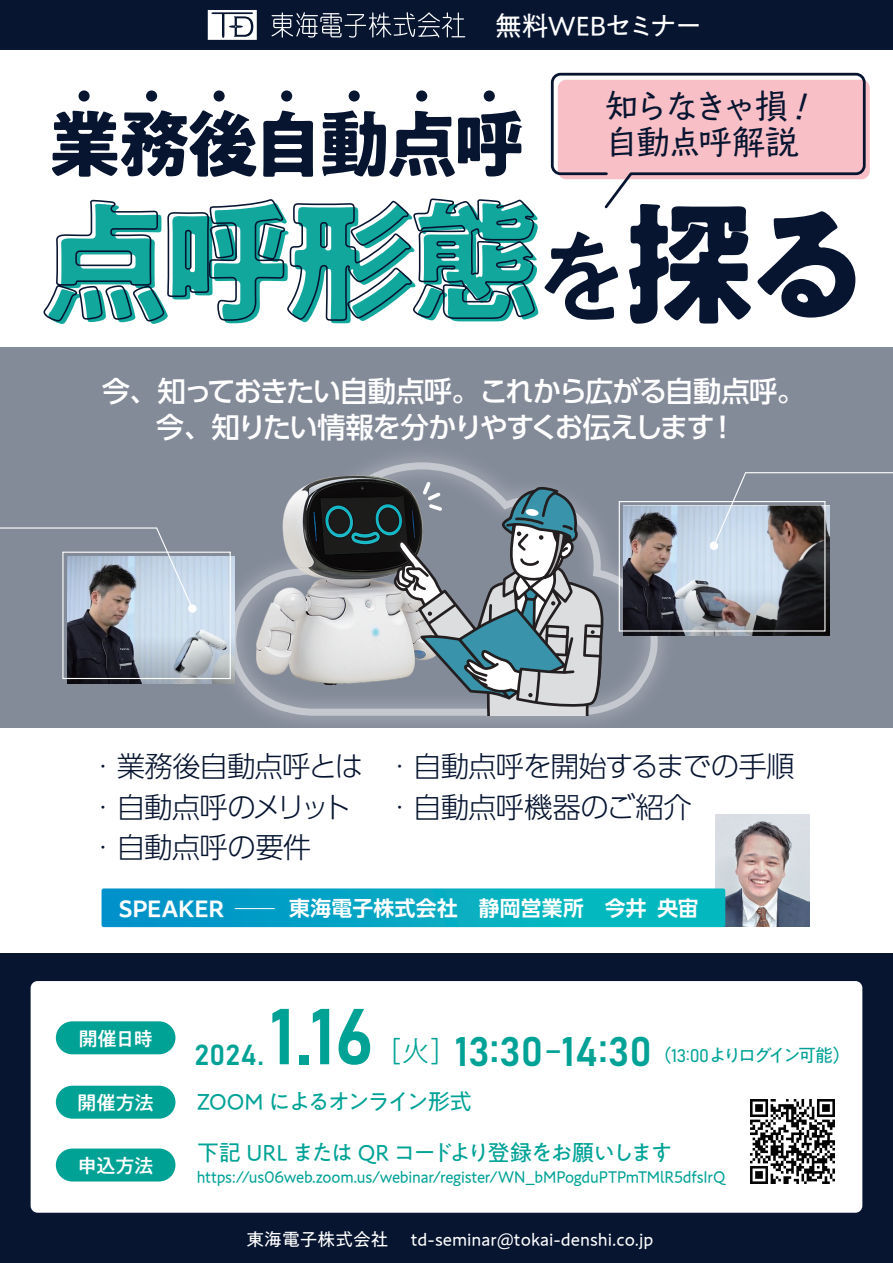
<style>
.page{position:relative;width:893px;height:1263px;background:#fff}
.page>*{position:absolute;margin:0;border:0;box-sizing:border-box;transform-origin:0 0}
.t1{font:700 132.15px "PA1 Gothic Std";letter-spacing:-.07em;color:#12a79d}
.t2{font:78px "Bahnschrift";color:#00a296}
.t3{font:700 72.6px "PA1 Gothic Std";letter-spacing:-.07em;color:#071531}
.t4{font:40.8px "Bahnschrift";letter-spacing:-.005em;color:#00a296}
.t5{font:34.5px "TBC Go Std";letter-spacing:-.1em;color:#071531}
.t6{font:28.65px "Bahnschrift";color:#00a296}
.t7{font:300 28.5px/40.5px "PUD Shin Go Pr 6 N";letter-spacing:-.035em;color:#071531}
.t8{font:500 28.5px/36px "PUD Shin Go Pr 6 N";letter-spacing:-.065em;color:#fff;text-align:center}
.t9{font:27px "PA1 Gothic Std";letter-spacing:-.055em;color:#fff}
.t10{font:22.5px "PA1 Gothic Std";letter-spacing:-.1em;color:#00a296}
.t11{font:700 20.7px "PUD Shin Go Pr 6 N De";letter-spacing:.01em;color:#fff}
.t12{font:500 19.5px "PA1 Gothic Std";letter-spacing:-.02em;color:#fff}
.t13{font:18px "PA1 Gothic Std";letter-spacing:-.16em;color:#00a296}
.t14{font:17.7px "PA1 Gothic Std";color:#fff}
.t15{font:16.5px "PA1 Gothic Std";letter-spacing:-.015em;color:#00a296;scale:.95 1}
.s1{font-weight:500;font-size:103.65px;color:#071531}
.s2{color:#071531}
.s3{font-family:"PA1 Gothic Std";font-weight:300;font-size:28.65px}
.s4{font-family:"Bahnschrift"}
</style>
<div class="page">
<div style="left:0;top:953px;width:893px;height:310px;background:#071531"></div>
<div style="left:0;top:0;width:893px;height:50px;background:#071531"></div>
<svg style="left:271px;top:12px;width:194px;height:26px"></svg>
<svg style="left:208px;top:10px;width:49px;height:30px"></svg>
<div style="left:0;top:348px;width:893px;height:380px;background:#838a98"></div>
<img style="left:716px;top:814px;width:94px;height:113px">
<img style="left:203px;top:455px;width:480px;height:268px">
<svg style="left:226px;top:459px;width:435px;height:260px"></svg>
<img style="left:256px;top:476px;width:184px;height:211px">
<svg style="left:392px;top:479px;width:215px;height:237px"></svg>
<div style="left:558px;top:80px;width:312px;height:99px;background:#f9bfc6;border-radius:8px"></div>
<div style="left:551px;top:73px;width:315px;height:102px;border:3px solid #071531;border-radius:8px"></div>
<svg style="left:102px;top:888px;width:623px;height:39px;background:#06a9c3"></svg>
<hr style="left:235px;top:908px;width:40px;height:1px;background:#fff">
<img style="left:624px;top:506px;width:205px;height:129px">
<div style="left:619px;top:501px;width:206px;height:130px;border:1px solid #fff"></div>
<svg style="left:709px;top:472px;width:184px;height:78px"></svg>
<img style="left:67px;top:557px;width:168px;height:126px">
<div style="left:62px;top:552px;width:169px;height:127px;border:1px solid #fff"></div>
<svg style="left:0;top:527px;width:197px;height:86px"></svg>
<div style="left:79px;top:90px;width:11px;height:12px;background:#071531;border-radius:50%"></div>
<div style="left:146px;top:90px;width:11px;height:12px;background:#071531;border-radius:50%"></div>
<div style="left:214px;top:90px;width:11px;height:12px;background:#071531;border-radius:50%"></div>
<div style="left:281px;top:90px;width:11px;height:12px;background:#071531;border-radius:50%"></div>
<div style="left:349px;top:90px;width:11px;height:12px;background:#071531;border-radius:50%"></div>
<div style="left:416px;top:90px;width:11px;height:12px;background:#071531;border-radius:50%"></div>
<div style="left:484px;top:90px;width:11px;height:12px;background:#071531;border-radius:50%"></div>
<div style="left:31px;top:981px;width:831px;height:232px;background:#fff;border-radius:7px"></div>
<div style="left:56px;top:1021px;width:119px;height:33px;background:#00a296;border-radius:16px"></div>
<div style="left:56px;top:1086px;width:119px;height:33px;background:#00a296;border-radius:16px"></div>
<div style="left:56px;top:1148px;width:119px;height:33px;background:#00a296;border-radius:16px"></div>
<img style="left:750px;top:1099px;width:85px;height:85px">
<svg style="left:43px;top:198px;width:492px;height:124px"></svg>
<h3 class="t9" style="left:495px;top:10px;width:208px">無料WEBセミナー</h3>
<h3 class="t5" style="left:604px;top:79px;width:186px">知らなきゃ損</h3>
<h3 class="t5" style="left:604px;top:115px;width:196px">自動点呼解説</h3>
<h3 class="t3" style="left:48px;top:98px;width:479px">業務後自動点呼</h3>
<h1 class="t1" style="left:41px;top:181px;width:835px">点呼形態<span class="s1">を</span><span class="s2">探る</span></h1>
<h3 class="t8" style="left:102px;top:374px;width:705px">今、知っておきたい自動点呼。これから広がる自動点呼。今、知りたい情報を分かりやすくお伝えします！</h3>
<h3 class="t7" style="left:89px;top:747px;width:276px">・業務後自動点呼とは・自動点呼のメリット・自動点呼の要件</h3>
<h3 class="t7" style="left:385px;top:747px;width:411px">・自動点呼を開始するまでの手順・自動点呼機器のご紹介</h3>
<p class="t11" style="left:119px;top:897px;width:107px">SPEAKER</p>
<p class="t11" style="left:289px;top:897px;width:411px">東海電子株式会社　静岡営業所　今井 央宙</p>
<p class="t12" style="left:78px;top:1027px;width:76px">開催日時</p>
<h3 class="t6" style="left:195px;top:1033px;width:71px">2024.</h3>
<h2 class="t2" style="left:269px;top:977px;width:107px">1.16</h2>
<h3 class="t4" style="left:373px;top:1020px;width:281px"><span class="s3">［火］</span>13:30-14:30</h3>
<p class="t13" style="left:654px;top:1045px;width:199px">（<span class="s4">13:00</span>よりログイン可能）</p>
<p class="t12" style="left:77px;top:1091px;width:78px">開催方法</p>
<p class="t12" style="left:78px;top:1154px;width:78px">申込方法</p>
<h3 class="t10" style="left:197px;top:1089px;width:277px">ZOOM によるオンライン形式</h3>
<h3 class="t10" style="left:197px;top:1140px;width:478px">下記 URL または QR コードより登録をお願いします</h3>
<p class="t15" style="left:197px;top:1167px;width:558px">https://us06web.zoom.us/webinar/register/WN_bMPogduPTPmTMlR5dfsIrQ</p>
<p class="t14" style="left:247px;top:1229px;width:408px">東海電子株式会社　 td-seminar@tokai-denshi.co.jp</p>
</div>
